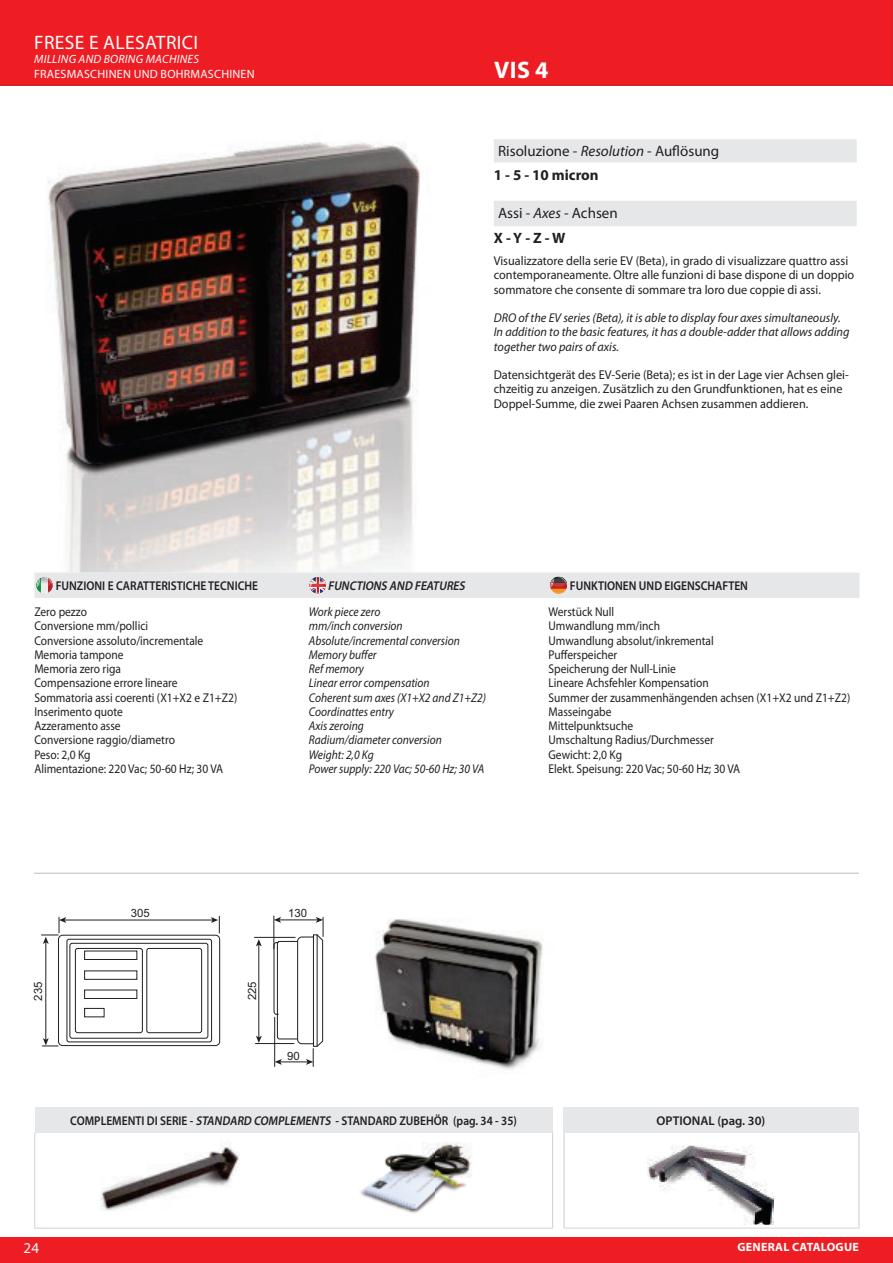
<style>
.page{position:relative;width:893px;height:1263px;background:#fff}
.page>*{position:absolute;margin:0;border:0;box-sizing:border-box;transform-origin:0 0}
.t1{font:700 24px "Myriad Pro";color:#fff}
.t2{font:19.5px "Myriad Pro";letter-spacing:.02em;color:#fff}
.t3{font:15px/23.2px "Myriad Pro";color:#231f20}
.t4{font:15px "Myriad Pro";color:#fff}
.t5{font:12.75px/14.2px "Myriad Pro";color:#231f20;scale:.9 1}
.t6{font:12.75px/14.2px "Myriad Pro";color:#231f20;scale:.96 1}
.t7{font:italic 12.75px/14.2px "Myriad Pro";color:#231f20;scale:.9 1}
.t8{font:italic 12.75px/14.2px "Myriad Pro";color:#231f20;scale:.96 1}
.t9{font:600 12.75px "Myriad Pro";color:#231f20;scale:.9 1}
.t10{font:italic 600 12.75px "Myriad Pro";color:#231f20;scale:.9 1}
.t11{font:600 12.75px "Myriad Pro";color:#231f20}
.t12{font:12px "Myriad Pro";letter-spacing:.02em;color:#fff}
.t13{font:italic 12px "Myriad Pro";letter-spacing:.02em;color:#fff}
.t14{font:700 12px "Myriad Pro";letter-spacing:.02em;color:#fff}
.t15{font:11.4px "Arial";color:#231f20}
.s1{font-style:italic}
.s2{font-weight:700}
</style>
<div class="page">
<div style="left:0;top:1237px;width:893px;height:26px;background:#ee1d23"></div>
<div style="left:0;top:0;width:893px;height:86px;background:#ee1d23"></div>
<img style="left:360px;top:1143px;width:112px;height:70px">
<img style="left:100px;top:1143px;width:140px;height:68px">
<div style="left:35px;top:1107px;width:518px;height:25px;background:#e6e7e9"></div>
<hr style="left:34px;top:1132px;width:1px;height:96px;background:#d1d2d4">
<hr style="left:552px;top:1132px;width:1px;height:96px;background:#d1d2d4">
<hr style="left:34px;top:1228px;width:519px;height:1px;background:#d1d2d4">
<hr style="left:564px;top:1132px;width:1px;height:96px;background:#d1d2d4">
<hr style="left:859px;top:1132px;width:1px;height:96px;background:#d1d2d4">
<img style="left:48px;top:142px;width:372px;height:430px">
<div style="left:563px;top:1107px;width:295px;height:25px;background:#e6e7e9"></div>
<hr style="left:563px;top:1132px;width:1px;height:96px;background:#e6e7e9">
<hr style="left:858px;top:1132px;width:1px;height:96px;background:#e6e7e9">
<hr style="left:563px;top:1228px;width:296px;height:1px;background:#e6e7e9">
<img style="left:648px;top:1145px;width:126px;height:80px">
<img style="left:375px;top:919px;width:168px;height:151px">
<svg style="left:494px;top:139px;width:363px;height:87px"></svg>
<svg style="left:41px;top:916px;width:179px;height:130px"></svg>
<hr style="left:273px;top:916px;width:1px;height:32px;background:#231f20">
<svg style="left:273px;top:917px;width:51px;height:149px"></svg>
<hr style="left:254px;top:937px;width:41px;height:1px;background:#231f20">
<hr style="left:255px;top:1043px;width:39px;height:1px;background:#231f20">
<hr style="left:258px;top:944px;width:1px;height:94px;background:#231f20">
<svg style="left:256px;top:939px;width:6px;height:7px"></svg>
<svg style="left:256px;top:1036px;width:6px;height:7px"></svg>
<div style="left:34px;top:572px;width:825px;height:26px;background:#e6e7e9"></div>
<hr style="left:34px;top:873px;width:825px;height:1px;background:#bcbdc0">
<h2 class="t2" style="left:34px;top:35px;width:166px">FRESE E ALESATRICI</h2>
<p class="t13" style="left:34px;top:55px;width:166px">MILLING AND BORING MACHINES</p>
<p class="t12" style="left:34px;top:69px;width:222px">FRAESMASCHINEN UND BOHRMASCHINEN</p>
<h1 class="t1" style="left:494px;top:61px;width:56px">VIS 4</h1>
<p class="t3" style="left:494px;top:141px;width:227px">Risoluzione - <span class="s1">Resolution</span> - Auflösung<br><span class="s2">1 - 5 - 10 micron</span></p>
<p class="t3" style="left:494px;top:202px;width:125px;line-height:25.5px">Assi - <span class="s1">Axes</span> - Achsen<br><span class="s2">X - Y - Z - W</span></p>
<p class="t6" style="left:494px;top:255px;width:377px">Visualizzatore della serie EV (Beta), in grado di visualizzare quattro assi contemporaneamente. Oltre alle funzioni di base dispone di un doppio sommatore che consente di sommare tra loro due coppie di assi.</p>
<p class="t8" style="left:494px;top:312px;width:372px">DRO of the EV series (Beta), it is able to display four axes simultaneously.<br>In addition to the basic features, it has a double-adder that allows adding together two pairs of axis.</p>
<p class="t6" style="left:494px;top:369px;width:371px">Datensichtgerät des EV-Serie (Beta); es ist in der Lage vier Achsen glei&shy;chzeitig zu anzeigen. Zusätzlich zu den Grundfunktionen, hat es eine<br>Doppel-Summe, die zwei Paaren Achsen zusammen addieren.</p>
<p class="t9" style="left:56px;top:581px;width:226px">FUNZIONI E CARATTERISTICHE TECNICHE</p>
<p class="t10" style="left:328px;top:581px;width:156px">FUNCTIONS AND FEATURES</p>
<p class="t9" style="left:570px;top:581px;width:199px">FUNKTIONEN UND EIGENSCHAFTEN</p>
<p class="t5" style="left:34px;top:606px;width:227px">Zero pezzo<br>Conversione mm/pollici<br>Conversione assoluto/incrementale<br>Memoria tampone<br>Memoria zero riga<br>Compensazione errore lineare<br>Sommatoria assi coerenti (X1+X2 e Z1+Z2)<br>Inserimento quote<br>Azzeramento asse<br>Conversione raggio/diametro<br>Peso: 2,0 Kg<br>Alimentazione: 220 Vac; 50-60 Hz; 30 VA</p>
<p class="t7" style="left:309px;top:606px;width:199px">Work piece zero<br>mm/inch conversion<br>Absolute/incremental conversion<br>Memory buffer<br>Ref memory<br>Linear error compensation<br>Coherent sum axes (X1+X2 and Z1+Z2)<br>Coordinattes entry<br>Axis zeroing<br>Radium/diameter conversion<br>Weight: 2,0 Kg<br>Power supply: 220 Vac; 50-60 Hz; 30 VA</p>
<p class="t5" style="left:549px;top:606px;width:337px">Werstück Null<br>Umwandlung mm/inch<br>Umwandlung absolut/inkremental<br>Pufferspeicher<br>Speicherung der Null-Linie<br>Lineare Achsfehler Kompensation<br>Summer der zusammenhängenden achsen (X1+X2 und Z1+Z2)<br>Masseingabe<br>Mittelpunktsuche<br>Umschaltung Radius/Durchmesser<br>Gewicht: 2,0 Kg<br>Elekt. Speisung: 220 Vac; 50-60 Hz; 30 VA</p>
<p class="t15" style="left:131px;top:907px;width:21px">305</p>
<p class="t15" style="left:288px;top:907px;width:21px">130</p>
<p class="t15" style="left:32px;top:1001px;width:21px;rotate:-90deg">235</p>
<p class="t15" style="left:245px;top:1000px;width:21px;rotate:-90deg">225</p>
<p class="t15" style="left:287px;top:1049px;width:14px">90</p>
<p class="t9" style="left:70px;top:1115px;width:498px">COMPLEMENTI DI SERIE - STANDARD COMPLEMENTS - STANDARD ZUBEHÖR (pag. 34 - 35)</p>
<p class="t11" style="left:755px;top:1115px;width:8px">0</p>
<p class="t11" style="left:657px;top:1115px;width:110px">OPTIONAL (pag. 34)</p>
<p class="t4" style="left:24px;top:1242px;width:17px">24</p>
<p class="t14" style="left:737px;top:1242px;width:123px">GENERAL CATALOGUE</p>
</div>
